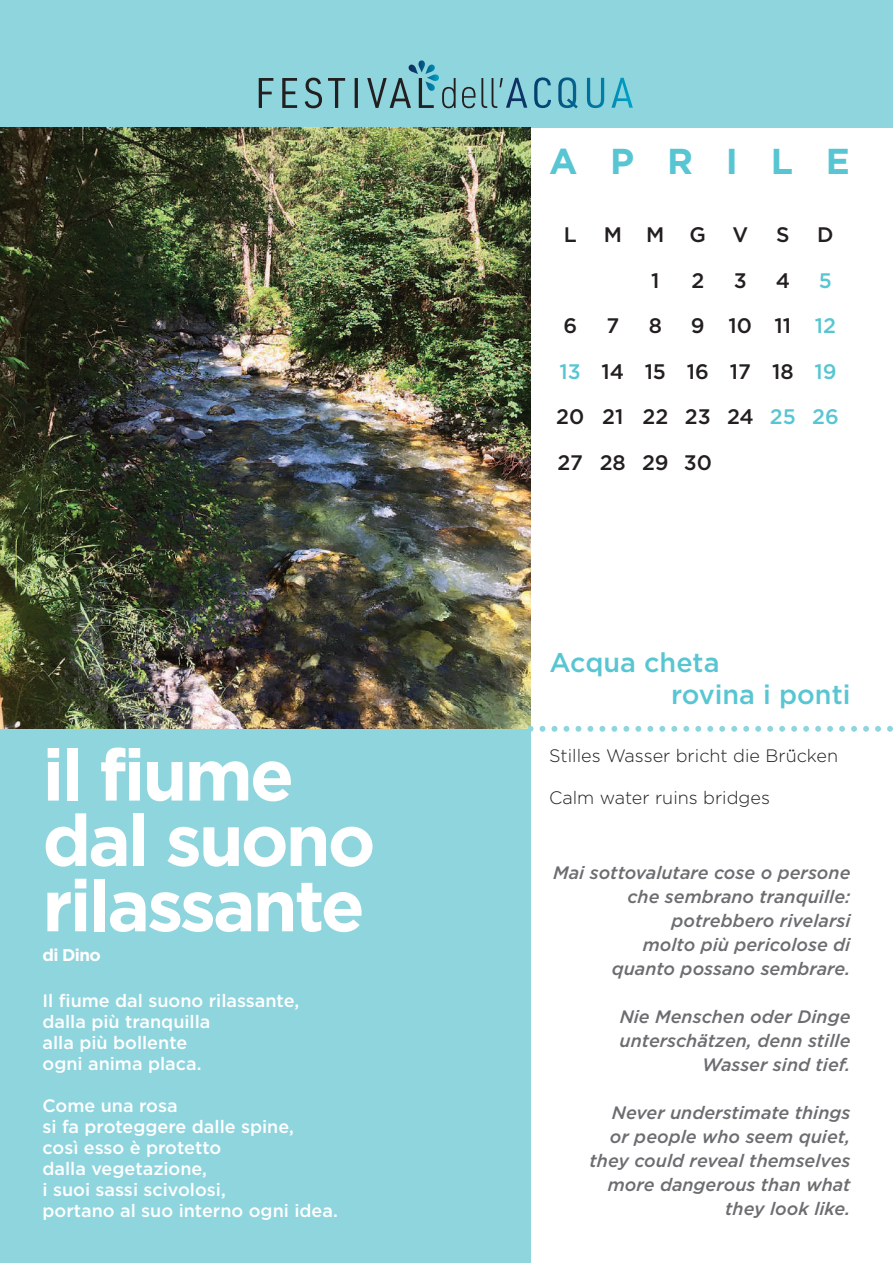
<style>
.page{position:relative;width:893px;height:1263px;background:#fff}
.page>*{position:absolute;margin:0;border:0;box-sizing:border-box;transform-origin:0 0}
.t1{font:700 72px/65.4px "Gotham";letter-spacing:-.04em;color:#fff}
.t2{font:700 36px "Gotham";letter-spacing:.91em;color:#58c6d2}
.t3{font:500 27px/32.4px "Gotham";color:#58c6d2}
.t4{font:500 21px/45.6px "Gotham";color:#231f20}
.t5{font:500 21px "Gotham";color:#58c6d2}
.t6{font:italic 500 18px/24px "Gotham";color:#6c6d70;text-align:right}
.t7{font:500 18px/21px "Gotham";color:#fff}
.t8{font:300 18px "Gotham";color:#231f20}
.t9{font:700 17.1px "Gotham";letter-spacing:-.04em;color:#fff}
.s1{color:#58c6d2}
.s2{font-family:"Futura";font-weight:500;font-stretch:condensed}
</style>
<div class="page">
<div style="left:0;top:571px;width:530px;height:692px;background:#8fd5de"></div>
<div style="left:0;top:0;width:893px;height:128px;background:#8fd5de"></div>
<img style="left:0;top:128px;width:530px;height:601px">
<svg style="left:527px;top:726px;width:366px;height:6px"></svg>
<svg style="left:587px;top:78px;width:17px;height:30px"></svg>
<svg style="left:558px;top:77px;width:20px;height:32px"></svg>
<svg style="left:534px;top:77px;width:17px;height:31px"></svg>
<svg style="left:611px;top:78px;width:22px;height:30px"></svg>
<svg style="left:259px;top:60px;width:268px;height:48px"></svg>
<h1 class="t1" style="left:43px;top:747px;width:335px">il fiume dal suono rilassante</h1>
<p class="t9" style="left:43px;top:949px;width:60px">di Dino</p>
<p class="t7" style="left:43px;top:991px;width:258px">Il fiume dal suono rilassante, dalla più tranquilla<br>alla più bollente<br>ogni anima placa.</p>
<p class="t7" style="left:43px;top:1096px;width:297px">Come una rosa<br>si fa proteggere dalle spine,<br>così esso è protetto<br>dalla vegetazione,<br>i suoi sassi scivolosi,<br>portano al suo interno ogni idea.</p>
<h2 class="t2" style="left:549px;top:148px;width:302px">APRILE</h2>
<p class="t4" style="left:564px;top:213px;width:14px">L</p>
<p class="t4" style="left:604px;top:213px;width:104px">M M G</p>
<p class="t4" style="left:732px;top:213px;width:17px">V</p>
<p class="t4" style="left:776px;top:213px;width:15px">S</p>
<p class="t4" style="left:817px;top:213px;width:18px">D</p>
<p class="t4" style="left:651px;top:259px;width:10px">1</p>
<p class="t4" style="left:691px;top:259px;width:14px">2</p>
<p class="t4" style="left:734px;top:259px;width:14px">3</p>
<p class="t4" style="left:776px;top:259px;width:16px">4</p>
<p class="t5" style="left:819px;top:272px;width:15px">5</p>
<p class="t4" style="left:563px;top:304px;width:15px">6</p>
<p class="t4" style="left:606px;top:304px;width:14px">7</p>
<p class="t4" style="left:649px;top:304px;width:15px">8</p>
<p class="t4" style="left:556px;top:304px;width:284px;text-indent:135px">9 10 11 <span class="s1">12<br>13</span> 14 15 16 17 18 <span class="s1">19<br></span>20 21 22 23 24 <span class="s1">25 26<br></span>27 28 29 30</p>
<h3 class="t3" style="left:671px;top:648px;width:181px;text-indent:-122px">Acqua cheta<br>rovina i ponti</h3>
<p class="t8" style="left:549px;top:749px;width:291px">Stilles Wasser bricht die Bru<span class="s2">̈</span>cken</p>
<p class="t8" style="left:549px;top:791px;width:222px">Calm water ruins bridges</p>
<p class="t6" style="left:553px;top:862px;width:299px">Mai sottovalutare cose o persone che sembrano tranquille: potrebbero rivelarsi<br>molto più pericolose di<br>quanto possano sembrare.</p>
<p class="t6" style="left:620px;top:1006px;width:232px">Nie Menschen oder Dinge unterschätzen, denn stille<br>Wasser sind tief.</p>
<p class="t6" style="left:590px;top:1102px;width:262px">Never understimate things or people who seem quiet, they could reveal themselves more dangerous than what they look like.</p>
</div>
